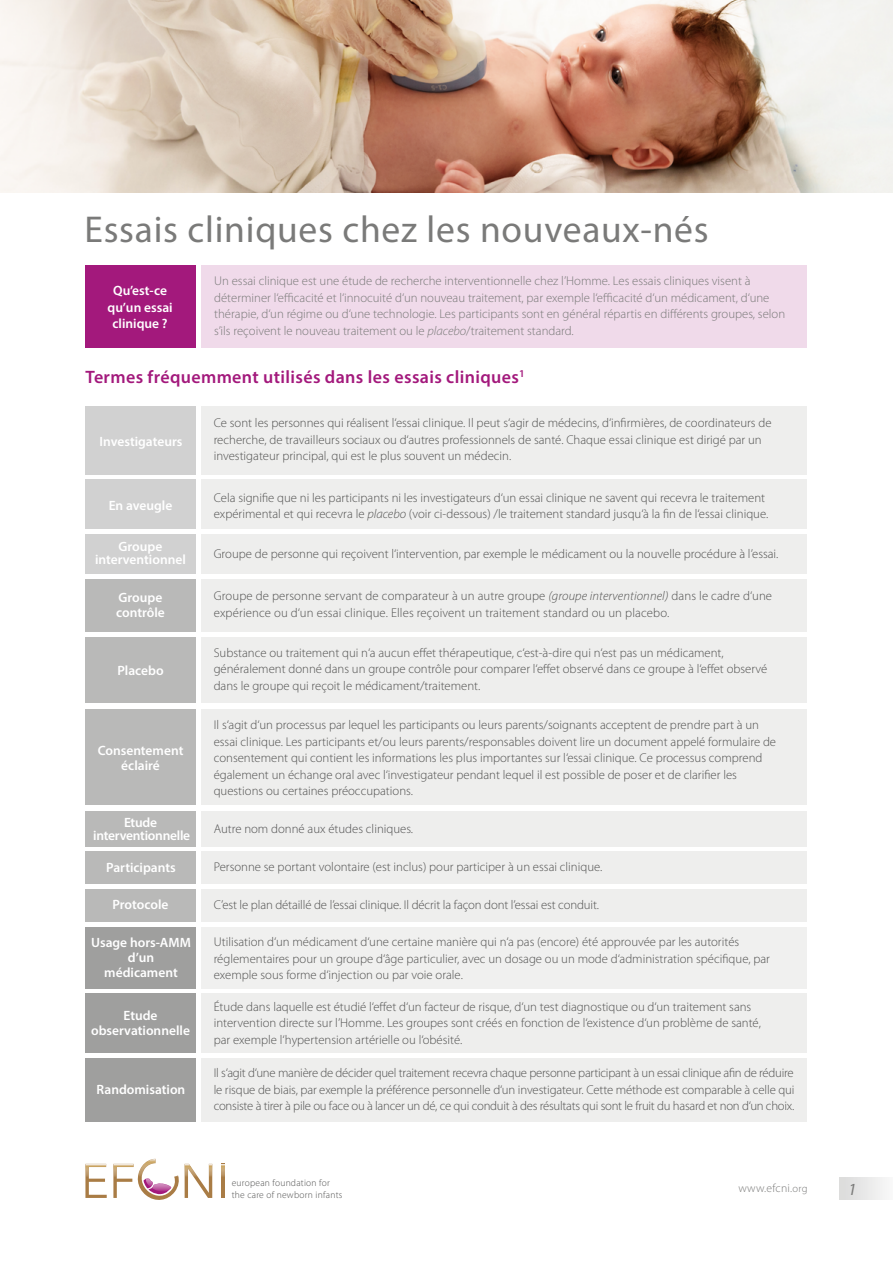
<style>
.page{position:relative;width:893px;height:1263px;background:#fff}
.page>*{position:absolute;margin:0;border:0;box-sizing:border-box;transform-origin:0 0}
.t1{font:37.5px "Myriad Pro";letter-spacing:.02em;color:#7a7a79}
.t2{font:600 18px "Myriad Pro";letter-spacing:.02em;color:#a3197c}
.t3{font:italic 17.1px "Myriad Pro";color:#7a7a79}
.t4{font:600 13.5px/15px "Myriad Pro";color:#fff;text-align:center}
.t5{font:600 13.5px/13.5px "Myriad Pro";letter-spacing:-.02em;color:#fff;text-align:center}
.t6{font:300 12.75px/16.5px "Myriad Pro";color:#525251}
.t7{font:300 12.75px/16.5px "Myriad Pro";color:#7a7a79}
.t8{font:300 11.7px "Myriad Pro";letter-spacing:.02em;color:#7a7a79}
.t9{font:300 9.75px/11.9px "Myriad Pro";letter-spacing:.025em;color:#525251}
.s1{font-style:italic}
.s2{font-size:10.65px}
</style>
<div class="page">
<svg style="left:85px;top:1164px;width:22px;height:34px"></svg>
<hr style="left:221px;top:1164px;width:4px;height:34px;background:#a97c45">
<svg style="left:113px;top:1159px;width:99px;height:41px"></svg>
<svg style="left:221px;top:1164px;width:4px;height:13px"></svg>
<div style="left:839px;top:1177px;width:54px;height:22px;background:linear-gradient(to right,#dadada,#f8f8f8)"></div>
<img style="left:0;top:0;width:893px;height:192px">
<div style="left:85px;top:406px;width:111px;height:68px;background:#d1d1d1"></div>
<div style="left:85px;top:479px;width:111px;height:50px;background:#d1d1d1"></div>
<div style="left:85px;top:535px;width:111px;height:39px;background:#d1d1d1"></div>
<div style="left:85px;top:927px;width:111px;height:61px;background:#9f9f9e"></div>
<div style="left:85px;top:993px;width:111px;height:60px;background:#9f9f9e"></div>
<div style="left:85px;top:1058px;width:111px;height:63px;background:#9f9f9e"></div>
<div style="left:85px;top:579px;width:111px;height:53px;background:#b9b9b8"></div>
<div style="left:85px;top:637px;width:111px;height:66px;background:#b9b9b8"></div>
<div style="left:85px;top:709px;width:111px;height:96px;background:#b9b9b8"></div>
<div style="left:85px;top:811px;width:111px;height:35px;background:#b9b9b8"></div>
<div style="left:85px;top:852px;width:111px;height:32px;background:#b9b9b8"></div>
<div style="left:85px;top:889px;width:111px;height:32px;background:#b9b9b8"></div>
<div style="left:201px;top:266px;width:606px;height:82px;background:#f0daea"></div>
<div style="left:85px;top:266px;width:111px;height:82px;background:#a3197c"></div>
<div style="left:201px;top:406px;width:606px;height:68px;background:#eeeeed"></div>
<div style="left:201px;top:927px;width:606px;height:61px;background:#f0f0ef"></div>
<div style="left:201px;top:579px;width:606px;height:53px;background:#eeeeed"></div>
<div style="left:201px;top:479px;width:606px;height:50px;background:#eeeeed"></div>
<div style="left:201px;top:993px;width:606px;height:60px;background:#eeeeed"></div>
<div style="left:201px;top:637px;width:606px;height:66px;background:#eeeeed"></div>
<div style="left:201px;top:535px;width:606px;height:39px;background:#eeeeed"></div>
<div style="left:201px;top:1058px;width:606px;height:63px;background:#eeeeed"></div>
<div style="left:201px;top:811px;width:606px;height:35px;background:#eeeeed"></div>
<div style="left:201px;top:852px;width:606px;height:32px;background:#eeeeed"></div>
<div style="left:201px;top:889px;width:606px;height:32px;background:#eeeeed"></div>
<div style="left:201px;top:709px;width:606px;height:96px;background:#eeeeed"></div>
<h1 class="t1" style="left:85px;top:206px;width:626px">Essais cliniques chez les nouveaux-nés</h1>
<p class="t4" style="left:108px;top:282px;width:67px;line-height:16.5px">Qu’est-ce qu’un essai clinique ?</p>
<p class="t7" style="left:214px;top:273px;width:573px">Un essai clinique est une étude de recherche interventionnelle chez l’Homme. Les essais cliniques visent à déterminer l‘efficacité et l‘innocuité d‘un nouveau traitement, par exemple l‘efficacité d‘un médicament, d‘une thérapie, d‘un régime ou d‘une technologie. Les participants sont en général répartis en différents groupes, selon s’ils reçoivent le nouveau traitement ou le <span class="s1">placebo</span>/traitement standard.</p>
<h2 class="t2" style="left:86px;top:366px;width:441px">Termes fréquemment utilisés dans les essais cliniques<sup>1</sup></h2>
<p class="t4" style="left:100px;top:434px;width:84px">Investigateurs</p>
<p class="t4" style="left:109px;top:498px;width:65px">En aveugle</p>
<p class="t4" style="left:95px;top:539px;width:92px;line-height:13.5px">Groupe interventionnel</p>
<p class="t4" style="left:116px;top:590px;width:50px;text-align:left">Groupe contrôle</p>
<p class="t4" style="left:117px;top:662px;width:48px">Placebo</p>
<p class="t4" style="left:98px;top:742px;width:87px">Consentement éclairé</p>
<p class="t5" style="left:93px;top:815px;width:98px">Etude interventionnelle</p>
<p class="t4" style="left:106px;top:860px;width:71px">Participants</p>
<p class="t4" style="left:113px;top:897px;width:57px">Protocole</p>
<p class="t4" style="left:91px;top:934px;width:101px">Usage hors-AMM d’un médicament</p>
<p class="t4" style="left:91px;top:1007px;width:100px">Etude observationnelle</p>
<p class="t4" style="left:97px;top:1082px;width:90px">Randomisation</p>
<p class="t6" style="left:214px;top:415px;width:559px">Ce sont les personnes qui réalisent l‘essai clinique. Il peut s‘agir de médecins, d‘infirmières, de coordinateurs de recherche, de travailleurs sociaux ou d‘autres professionnels de santé. Chaque essai clinique est dirigé par un investigateur principal, qui est le plus souvent un médecin.</p>
<p class="t6" style="left:214px;top:490px;width:556px">Cela signifie que ni les participants ni les investigateurs d‘un essai clinique ne savent qui recevra le traitement expérimental et qui recevra le <span class="s1">placebo</span> (voir ci-dessous) /le traitement standard jusqu‘à la fin de l‘essai clinique.</p>
<p class="t6" style="left:214px;top:546px;width:566px">Groupe de personne qui reçoivent l‘intervention, par exemple le médicament ou la nouvelle procédure à l’essai.</p>
<p class="t6" style="left:214px;top:588px;width:560px">Groupe de personne servant de comparateur à un autre groupe <span class="s1">(groupe interventionnel)</span> dans le cadre d‘une expérience ou d‘un essai clinique. Elles reçoivent un traitement standard ou un placebo.</p>
<p class="t6" style="left:214px;top:644px;width:555px">Substance ou traitement qui n‘a aucun effet thérapeutique, c‘est-à-dire qui n‘est pas un médicament, généralement donné dans un groupe contrôle pour comparer l‘effet observé dans ce groupe à l‘effet observé dans le groupe qui reçoit le médicament/traitement.</p>
<p class="t6" style="left:214px;top:717px;width:564px">Il s‘agit d‘un processus par lequel les participants ou leurs parents/soignants acceptent de prendre part à un essai clinique. Les participants et/ou leurs parents/responsables doivent lire un document appelé formulaire de consentement qui contient les informations les plus importantes sur l‘essai clinique. Ce processus comprend également un échange oral avec l‘investigateur pendant lequel il est possible de poser et de clarifier les questions ou certaines préoccupations.</p>
<p class="t6" style="left:214px;top:820px;width:201px">Autre nom donné aux études cliniques.</p>
<p class="t6" style="left:214px;top:859px;width:390px">Personne se portant volontaire (est inclus) pour participer à un essai clinique.</p>
<p class="t6" style="left:214px;top:896px;width:387px">C’est le plan détaillé de l’essai clinique. Il décrit la façon dont l’essai est conduit.</p>
<p class="t6" style="left:214px;top:934px;width:558px">Utilisation d‘un médicament d‘une certaine manière qui n‘a pas (encore) été approuvée par les autorités réglementaires pour un groupe d‘âge particulier, avec un dosage ou un mode d‘administration spécifique, par exemple sous forme d‘injection ou par voie orale.</p>
<p class="t6" style="left:214px;top:998px;width:549px">Étude dans laquelle est étudié l‘effet d‘un facteur de risque, d‘un test diagnostique ou d‘un traitement sans intervention directe sur l’Homme. Les groupes sont créés en fonction de l‘existence d‘un problème de santé, par exemple l‘hypertension artérielle ou l‘obésité.</p>
<p class="t6" style="left:214px;top:1065px;width:582px;text-align:justify">Il s‘agit d‘une manière de décider quel traitement recevra chaque personne participant à un essai clinique afin de réduire le risque de biais, par exemple la préférence personnelle d‘un investigateur. Cette méthode est comparable à celle qui consiste à tirer à pile ou face ou à lancer un dé, ce qui conduit à des résultats qui sont le fruit du hasard et non d‘un choix.</p>
<p class="t9" style="left:232px;top:1177px;width:112px">european foundation for the care of newborn infants</p>
<p class="t8" style="left:738px;top:1182px;width:71px">www.efcni.<span class="s2">org</span></p>
<h3 class="t3" style="left:848px;top:1178px;width:10px">1</h3>
</div>
